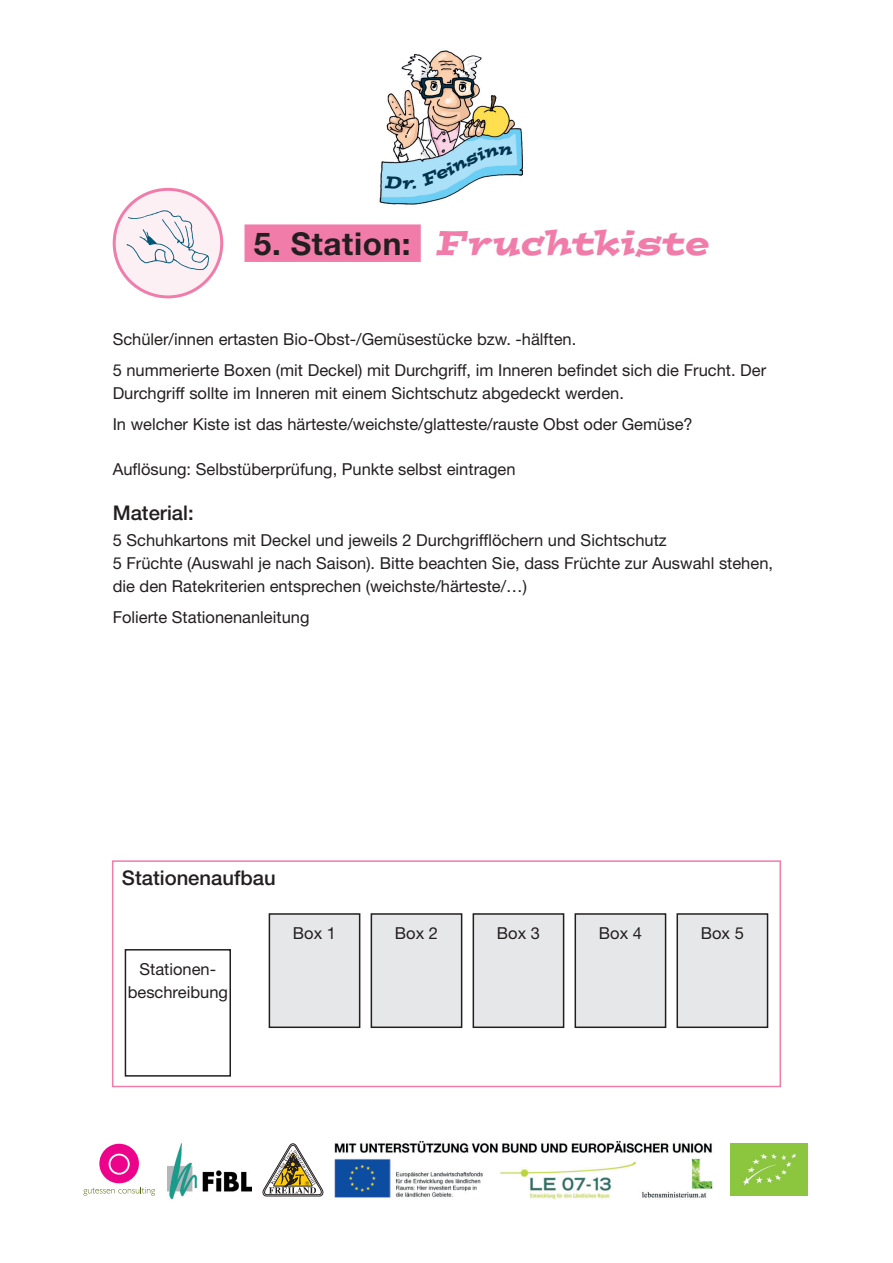
<style>
.page{position:relative;width:893px;height:1263px;background:#fff}
.page>*{position:absolute;margin:0;border:0;box-sizing:border-box;transform-origin:0 0}
.t1{font:italic 34.5px "Postino";letter-spacing:.02em;color:#f27ca9}
.t2{font:500 20.25px "Helvetica Neue LT Std";color:#231f20}
.t3{font:16.5px/22.5px "Helvetica Neue LT Std";color:#231f20}
.s1{font-family:"Helvetica Neue LT Std";font-weight:700;font-style:normal;font-size:31.5px;color:#231f20}
</style>
<div class="page">
<img style="left:379px;top:50px;width:144px;height:155px">
<img style="left:319px;top:1141px;width:394px;height:59px">
<svg style="left:83px;top:1144px;width:72px;height:51px"></svg>
<img style="left:730px;top:1144px;width:78px;height:51px">
<img style="left:167px;top:1144px;width:84px;height:54px">
<svg style="left:263px;top:1144px;width:60px;height:52px"></svg>
<div style="left:244px;top:224px;width:177px;height:38px;background:#f27ca9"></div>
<div style="left:112px;top:860px;width:669px;height:227px;border:2px solid #f27ca9"></div>
<div style="left:125px;top:949px;width:106px;height:127px;border:2px solid #231f20"></div>
<div style="left:269px;top:914px;width:91px;height:113px;background:#e6e7e9"></div>
<div style="left:269px;top:913px;width:91px;height:115px;border:2px solid #231f20"></div>
<div style="left:371px;top:914px;width:91px;height:113px;background:#e6e7e9"></div>
<div style="left:371px;top:913px;width:91px;height:115px;border:2px solid #231f20"></div>
<div style="left:473px;top:914px;width:91px;height:113px;background:#e6e7e9"></div>
<div style="left:473px;top:913px;width:91px;height:115px;border:2px solid #231f20"></div>
<div style="left:575px;top:914px;width:91px;height:113px;background:#e6e7e9"></div>
<div style="left:575px;top:913px;width:91px;height:115px;border:2px solid #231f20"></div>
<div style="left:677px;top:914px;width:90px;height:113px;background:#e6e7e9"></div>
<div style="left:676px;top:913px;width:92px;height:115px;border:2px solid #231f20"></div>
<svg style="left:114px;top:189px;width:108px;height:108px"></svg>
<img style="left:114px;top:193px;width:108px;height:94px">
<div style="left:113px;top:188px;width:110px;height:110px;border:3px solid #f27ca9;border-radius:50%"></div>
<svg style="left:385px;top:146px;width:127px;height:43px"></svg>
<h1 class="t1" style="left:254px;top:220px;width:457px"><span class="s1">5. Station:</span> Fruchtkiste</h1>
<p class="t3" style="left:113px;top:324px;width:655px;line-height:31px">Schüler/innen ertasten Bio-Obst-/Gemüsestücke bzw. -hälften.<br>5 nummerierte Boxen (mit Deckel) mit Durchgriff, im Inneren befindet sich die Frucht. Der</p>
<p class="t3" style="left:113px;top:377px;width:581px;line-height:31px">Durchgriff sollte im Inneren mit einem Sichtschutz abgedeckt werden.<br>In welcher Kiste ist das härteste/weichste/glatteste/rauste Obst oder Gemüse?</p>
<p class="t3" style="left:113px;top:457px;width:404px">Auflösung: Selbstüberprüfung, Punkte selbst eintragen</p>
<p class="t2" style="left:113px;top:500px;width:83px">Material:</p>
<p class="t3" style="left:113px;top:529px;width:662px">5 Schuhkartons mit Deckel und jeweils 2 Durchgrifflöchern und Sichtschutz<br>5 Früchte (Auswahl je nach Saison). Bitte beachten Sie, dass Früchte zur Auswahl stehen, die den Ratekriterien entsprechen (weichste/härteste/…)</p>
<p class="t3" style="left:113px;top:605px;width:198px">Folierte Stationenanleitung</p>
<p class="t2" style="left:122px;top:865px;width:155px">Stationenaufbau</p>
<p class="t3" style="left:128px;top:958px;width:102px;text-align:center">Stationen&shy;beschreibung</p>
<p class="t3" style="left:293px;top:922px;width:45px">Box 1</p>
<p class="t3" style="left:395px;top:922px;width:45px">Box 2</p>
<p class="t3" style="left:497px;top:922px;width:45px">Box 3</p>
<p class="t3" style="left:599px;top:922px;width:45px">Box 4</p>
<p class="t3" style="left:701px;top:922px;width:45px">Box 5</p>
</div>
